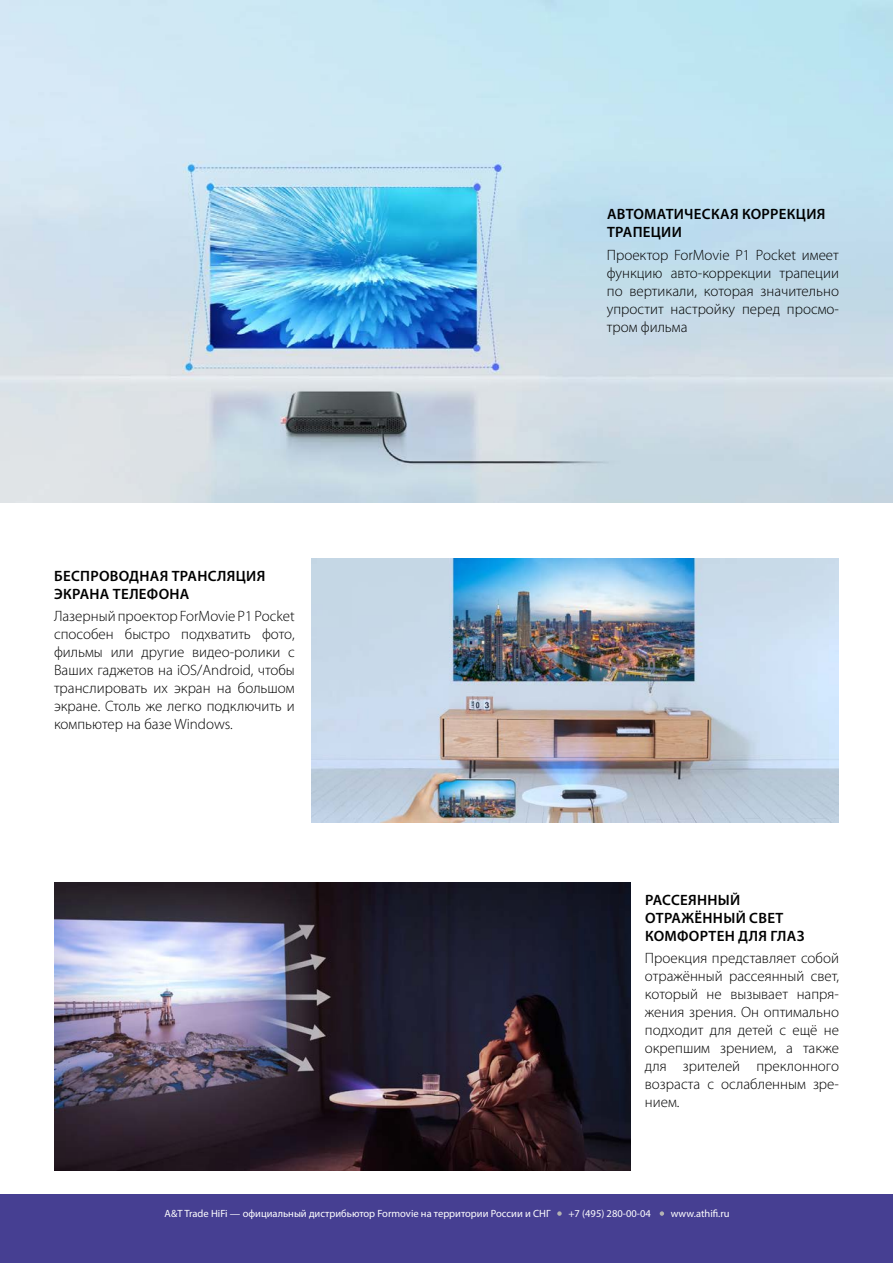
<style>
.page{position:relative;width:893px;height:1263px;background:#fff}
.page>*{position:absolute;margin:0;border:0;box-sizing:border-box;transform-origin:0 0}
.t1{font:300 15px/18px "Myriad Pro";color:#000;text-align:justify}
.t2{font:600 15px/18px "Myriad Pro";letter-spacing:.02em;color:#000}
.t3{font:10.5px "Myriad Pro";color:#fff}
</style>
<div class="page">
<div style="left:0;top:1195px;width:893px;height:68px;background:#463f92"></div>
<svg style="left:557px;top:1211px;width:5px;height:5px"></svg>
<svg style="left:660px;top:1211px;width:4px;height:5px"></svg>
<img style="left:0;top:0;width:893px;height:503px">
<img style="left:311px;top:558px;width:528px;height:264px">
<img style="left:54px;top:883px;width:576px;height:288px">
<p class="t2" style="left:54px;top:566px;width:213px">БЕСПРОВОДНАЯ ТРАНСЛЯЦИЯ<br>ЭКРАНА ТЕЛЕФОНА</p>
<p class="t1" style="left:54px;top:607px;width:242px">Лазерный проектор ForMovie P1 Pocket способен быстро подхватить фото, фильмы или другие видео-ролики с Ваших гаджетов на iOS/Android, чтобы транслировать их экран на большом экране. Столь же легко подключить и компьютер на базе Windows.</p>
<p class="t2" style="left:607px;top:205px;width:220px">АВТОМАТИЧЕСКАЯ КОРРЕКЦИЯ<br>ТРАПЕЦИИ</p>
<p class="t1" style="left:607px;top:246px;width:234px">Проектор ForMovie P1 Pocket имеет функцию авто-коррекции трапеции по вертикали, которая значительно упростит настройку перед просмо&shy;тром фильма</p>
<p class="t2" style="left:645px;top:890px;width:161px">РАССЕЯННЫЙ<br>ОТРАЖЁННЫЙ СВЕТ<br>КОМФОРТЕН ДЛЯ ГЛАЗ</p>
<p class="t1" style="left:645px;top:949px;width:196px">Проекция представляет собой отражённый рассеянный свет, который не вызывает напря&shy;жения зрения. Он оптимально подходит для детей с ещё не окрепшим зрением, а также для зрителей преклонного возраста с ослабленным зре&shy;нием.</p>
<p class="t3" style="left:165px;top:1207px;width:387px">A&amp;T Trade HiFi — официальный дистрибьютор Formovie на территории России и СНГ</p>
<p class="t3" style="left:568px;top:1207px;width:84px">+7 (495) 280-00-04</p>
<p class="t3" style="left:671px;top:1207px;width:60px">www.athifi.ru</p>
</div>
